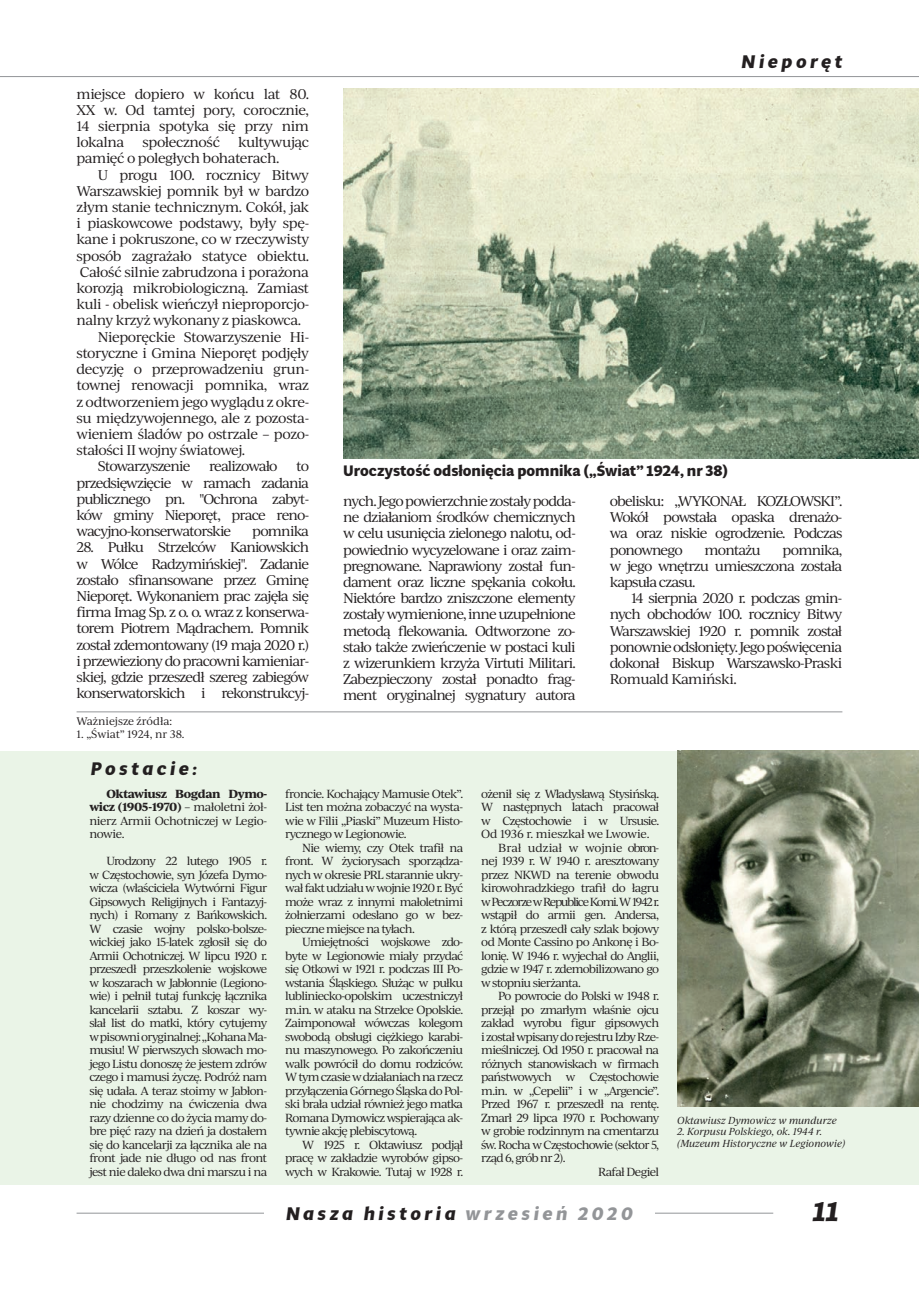
<style>
.page{position:relative;width:919px;height:1289px;background:#fff}
.page>*{position:absolute;margin:0;border:0;box-sizing:border-box;transform-origin:0 0}
.t1{font:italic 700 27px "Multi Display";color:#231f20}
.t2{font:italic 700 18px "Multi Display";letter-spacing:.2em;color:#231f20}
.t3{font:700 15px "Multi Display";color:#231f20}
.t4{font:13.5px/16.2px "Ivy Journal";letter-spacing:-.045em;color:#231f20;text-align:justify}
.t5{font:13.5px "Ivy Journal";letter-spacing:-.075em;color:#231f20}
.t6{font:13.5px "Ivy Journal";letter-spacing:-.08em;color:#231f20}
.t7{font:11.25px/13.5px "Ivy Journal";letter-spacing:-.06em;color:#231f20;text-align:justify}
.t8{font:11.25px "Ivy Journal";letter-spacing:-.11em;color:#231f20}
.t9{font:11.25px "Ivy Journal";letter-spacing:-.03em;color:#231f20}
.t10{font:11.25px "Ivy Journal";letter-spacing:-.015em;color:#231f20}
.t11{font:10.5px "Ivy Journal";letter-spacing:-.005em;color:#231f20}
.t12{font:italic 9.75px/11.7px "Ivy Journal";letter-spacing:-.01em;color:#231f20}
.s1{font-weight:700}
.s2{color:#939598}
</style>
<div class="page">
<hr style="left:77px;top:1212px;width:696px;height:1px;background:#939598">
<div style="left:264px;top:1198px;width:390px;height:30px;background:#fff"></div>
<hr style="left:0;top:76px;width:918px;height:1px;background:#939598">
<hr style="left:77px;top:711px;width:765px;height:1px;background:#939598">
<img style="left:343px;top:88px;width:575px;height:370px">
<div style="left:0;top:750px;width:918px;height:434px;background:#eaf4e7"></div>
<img style="left:677px;top:750px;width:241px;height:356px">
<p class="t4" style="left:77px;top:85px;width:234px">miejsce dopiero w końcu lat 80.<br>XX w. Od tamtej pory, corocznie, 14 sierpnia spotyka się przy nim lokalna</p>
<p class="t4" style="left:142px;top:133px;width:79px">społeczność</p>
<p class="t4" style="left:77px;top:133px;width:234px;text-indent:162px">kultywując pamięć o poległych bohaterach.</p>
<p class="t4" style="left:98px;top:166px;width:213px">U progu 100. rocznicy Bitwy</p>
<p class="t4" style="left:77px;top:182px;width:234px">Warszawskiej pomnik był w bardzo</p>
<p class="t4" style="left:77px;top:198px;width:234px">złym stanie technicznym. Cokół, jak</p>
<p class="t4" style="left:77px;top:214px;width:234px">i piaskowcowe podstawy, były spę-</p>
<p class="t4" style="left:77px;top:231px;width:234px">kane i pokruszone, co w rzeczywisty</p>
<p class="t4" style="left:77px;top:247px;width:234px">sposób zagrażało statyce obiektu.</p>
<p class="t4" style="left:80px;top:263px;width:231px">Całość silnie zabrudzona i porażona</p>
<p class="t4" style="left:77px;top:279px;width:234px">korozją mikrobiologiczną. Zamiast</p>
<p class="t4" style="left:77px;top:295px;width:234px">kuli - obelisk wieńczył nieproporcjo-</p>
<p class="t4" style="left:77px;top:312px;width:226px">nalny krzyż wykonany z piaskowca.</p>
<p class="t4" style="left:98px;top:328px;width:213px">Nieporęckie Stowarzyszenie Hi-</p>
<p class="t4" style="left:77px;top:344px;width:234px">storyczne i Gmina Nieporęt podjęły</p>
<p class="t4" style="left:77px;top:360px;width:234px">decyzję o przeprowadzeniu grun-</p>
<p class="t4" style="left:77px;top:376px;width:234px">townej renowacji pomnika, wraz</p>
<p class="t4" style="left:77px;top:393px;width:234px">z odtworzeniem jego wyglądu z okre-</p>
<p class="t4" style="left:77px;top:409px;width:234px">su międzywojennego, ale z pozosta-</p>
<p class="t4" style="left:77px;top:425px;width:234px">wieniem śladów po ostrzale – pozo-</p>
<p class="t4" style="left:77px;top:441px;width:170px">stałości II wojny światowej.</p>
<p class="t5" style="left:98px;top:457px;width:94px">Stowarzyszenie</p>
<p class="t6" style="left:209px;top:457px;width:70px">realizowało</p>
<p class="t4" style="left:77px;top:457px;width:234px;text-indent:220px">to przedsięwzięcie w ramach zadania publicznego pn. "Ochrona zabyt&shy;ków gminy Nieporęt, prace reno&shy;wacyjno-konserwatorskie</p>
<p class="t4" style="left:252px;top:522px;width:58px">pomnika</p>
<p class="t4" style="left:77px;top:538px;width:234px">28. Pułku Strzelców Kaniowskich w Wólce Radzymińskiej". Zadanie zostało sfinansowane przez Gminę Nieporęt. Wykonaniem prac zajęła się firma Imag Sp. z o. o. wraz z konserwa&shy;torem Piotrem Mądrachem. Pomnik został zdemontowany (19 maja 2020 r.) i przewieziony do pracowni kamieniar&shy;skiej, gdzie przeszedł szereg zabiegów konserwatorskich i rekonstrukcyj-</p>
<p class="t11" style="left:77px;top:714px;width:97px">Ważniejsze źródła:</p>
<p class="t11" style="left:77px;top:726px;width:109px">1. „Świat” 1924, nr 38.</p>
<h2 class="t2" style="left:741px;top:49px;width:102px">Nieporęt</h2>
<h3 class="t3" style="left:343px;top:460px;width:386px">Uroczystość odsłonięcia pomnika („Świat” 1924, nr 38)</h3>
<p class="t4" style="left:343px;top:492px;width:234px">nych. Jego powierzchnie zostały podda&shy;ne działaniom środków chemicznych w celu usunięcia zielonego nalotu, od&shy;powiednio wycyzelowane i oraz zaim&shy;pregnowane. Naprawiony został fun&shy;dament oraz liczne spękania cokołu.<br>Niektóre bardzo zniszczone elementy zostały wymienione, inne uzupełnione metodą flekowania. Odtworzone zo&shy;stało także zwieńczenie w postaci kuli z wizerunkiem krzyża Virtuti Militari.<br>Zabezpieczony został ponadto frag&shy;ment oryginalnej sygnatury autora</p>
<p class="t4" style="left:609px;top:492px;width:234px">obelisku: „WYKONAŁ KOZŁOWSKI”.<br>Wokół powstała opaska drenażo&shy;wa oraz niskie ogrodzenie. Podczas ponownego</p>
<p class="t4" style="left:609px;top:541px;width:234px;text-indent:173px">pomnika, w jego wnętrzu umieszczona została kapsuła czasu.</p>
<p class="t4" style="left:609px;top:589px;width:234px;text-indent:21px">14 sierpnia 2020 r. podczas gmin&shy;nych obchodów 100. rocznicy Bitwy Warszawskiej 1920 r. pomnik został ponownie odsłonięty. Jego poświęcenia dokonał Biskup Warszawsko-Praski Romuald Kamiński.</p>
<p class="t4" style="left:704px;top:541px;width:58px">montażu</p>
<h2 class="t2" style="left:91px;top:756px;width:107px">Postacie:</h2>
<p class="t7" style="left:89px;top:786px;width:179px;text-indent:17px"><span class="s1">Oktawiusz Bogdan Dymo&shy;wicz (1905-1970)</span> – małoletni żoł&shy;nierz Armii Ochotniczej w Legio&shy;nowie.</p>
<p class="t7" style="left:89px;top:853px;width:179px;text-indent:17px">Urodzony 22 lutego 1905 r. w Częstochowie, syn Józefa Dymo&shy;wicza (właściciela Wytwórni Figur Gipsowych Religijnych i Fantazyj&shy;nych) i Romany z Bańkowskich.<br>W czasie wojny polsko-bolsze&shy;wickiej jako 15-latek zgłosił się do Armii Ochotniczej. W lipcu 1920 r. przeszedł przeszkolenie wojskowe w koszarach w Jabłonnie (Legiono&shy;wie) i pełnił tutaj funkcję łącznika kancelarii sztabu. Z koszar wy&shy;słał list do matki, który cytujemy w pisowni oryginalnej: „Kohana Ma&shy;musiu! W pierwszych słowach mo&shy;jego Listu donoszę że jestem zdrów czego i mamusi życzę. Podróż nam się udała. A teraz stoimy w Jabłon&shy;nie chodzimy na ćwiczenia dwa razy dzienne co do życia mamy do&shy;bre pięć razy na dzień ja dostałem się do kancelarji za łącznika ale na front jade nie długo od nas front jest nie daleko dwa dni marszu i na</p>
<p class="t7" style="left:285px;top:786px;width:179px">froncie. Kochający Mamusie Otek”.<br>List ten można zobaczyć na wysta&shy;wie w Filii „Piaski” Muzeum Histo&shy;rycznego w Legionowie.</p>
<p class="t7" style="left:285px;top:840px;width:179px;text-indent:17px">Nie wiemy, czy Otek trafił na front. W życiorysach sporządza&shy;nych w okresie PRL starannie ukry&shy;wał fakt udziału w wojnie 1920 r. Być może wraz z innymi małoletnimi żołnierzami odesłano go w bez&shy;pieczne miejsce na tyłach.</p>
<p class="t7" style="left:285px;top:934px;width:179px;text-indent:17px">Umiejętności wojskowe zdo&shy;byte w Legionowie miały przydać się Otkowi w 1921 r. podczas III Po&shy;wstania Śląskiego. Służąc w pułku lubliniecko-opolskim uczestniczył m.in. w ataku na Strzelce Opolskie.<br>Zaimponował wówczas kolegom swobodą obsługi ciężkiego karabi&shy;nu maszynowego. Po zakończeniu walk powrócił do domu rodziców.<br>W tym czasie w działaniach na rzecz przyłączenia Górnego Śląska do Pol&shy;ski brała udział również jego matka Romana Dymowicz wspierająca ak&shy;tywnie akcję plebiscytową.</p>
<p class="t7" style="left:285px;top:1137px;width:179px;text-indent:17px">W 1925 r. Oktawiusz podjął pracę w zakładzie wyrobów gipso&shy;wych w Krakowie. Tutaj w 1928 r.</p>
<p class="t7" style="left:481px;top:786px;width:179px">ożenił się z Władysławą Stysińską.</p>
<p class="t7" style="left:481px;top:799px;width:179px">W następnych latach pracował</p>
<p class="t7" style="left:481px;top:813px;width:179px">w Częstochowie i w Ursusie.</p>
<p class="t9" style="left:481px;top:826px;width:170px">Od 1936 r. mieszkał we Lwowie.</p>
<p class="t10" style="left:498px;top:839px;width:162px">Brał udział w wojnie obron-</p>
<p class="t7" style="left:481px;top:853px;width:179px">nej 1939 r. W 1940 r. aresztowany</p>
<p class="t7" style="left:481px;top:867px;width:179px">przez NKWD na terenie obwodu</p>
<p class="t7" style="left:481px;top:880px;width:179px">kirowohradzkiego trafił do łagru</p>
<p class="t8" style="left:481px;top:893px;width:179px">w Peczorze w Republice Komi. W 1942 r.</p>
<p class="t7" style="left:481px;top:907px;width:179px">wstąpił do armii gen. Andersa,</p>
<p class="t7" style="left:481px;top:921px;width:179px">z którą przeszedł cały szlak bojowy</p>
<p class="t7" style="left:481px;top:934px;width:179px">od Monte Cassino po Ankonę i Bo-</p>
<p class="t7" style="left:481px;top:948px;width:179px">lonię. W 1946 r. wyjechał do Anglii,</p>
<p class="t7" style="left:481px;top:961px;width:179px">gdzie w 1947 r. zdemobilizowano go</p>
<p class="t7" style="left:481px;top:975px;width:101px">w stopniu sierżanta.</p>
<p class="t7" style="left:498px;top:988px;width:162px">Po powrocie do Polski w 1948 r.</p>
<p class="t7" style="left:481px;top:1002px;width:179px">przejął po zmarłym właśnie ojcu</p>
<p class="t7" style="left:481px;top:1015px;width:179px">zakład wyrobu figur gipsowych</p>
<p class="t7" style="left:481px;top:1029px;width:179px">i został wpisany do rejestru Izby Rze-</p>
<p class="t7" style="left:481px;top:1042px;width:179px">mieślniczej. Od 1950 r. pracował na</p>
<p class="t7" style="left:481px;top:1056px;width:179px">różnych stanowiskach w firmach</p>
<p class="t7" style="left:481px;top:1069px;width:179px">państwowych w Częstochowie</p>
<p class="t7" style="left:481px;top:1083px;width:179px">m.in. w „Cepelii” i w „Argencie”.</p>
<p class="t7" style="left:481px;top:1096px;width:179px">Przed 1967 r. przeszedł na rentę.</p>
<p class="t7" style="left:481px;top:1110px;width:179px">Zmarł 29 lipca 1970 r. Pochowany</p>
<p class="t7" style="left:481px;top:1123px;width:179px">w grobie rodzinnym na cmentarzu</p>
<p class="t7" style="left:481px;top:1137px;width:179px">św. Rocha w Częstochowie (sektor 5,</p>
<p class="t7" style="left:481px;top:1150px;width:86px">rząd 6, grób nr 2).</p>
<p class="t7" style="left:598px;top:1164px;width:62px">Rafał Degiel</p>
<p class="t12" style="left:677px;top:1113px;width:161px">Oktawiusz Dymowicz w mundurze</p>
<p class="t12" style="left:677px;top:1125px;width:170px">2. Korpusu Polskiego, ok. 1944 r. (Muzeum Historyczne w Legionowie)</p>
<h2 class="t2" style="left:286px;top:1201px;width:348px">Nasza historia <span class="s2">wrzesień 2020</span></h2>
<h1 class="t1" style="left:813px;top:1192px;width:28px">11</h1>
</div>
